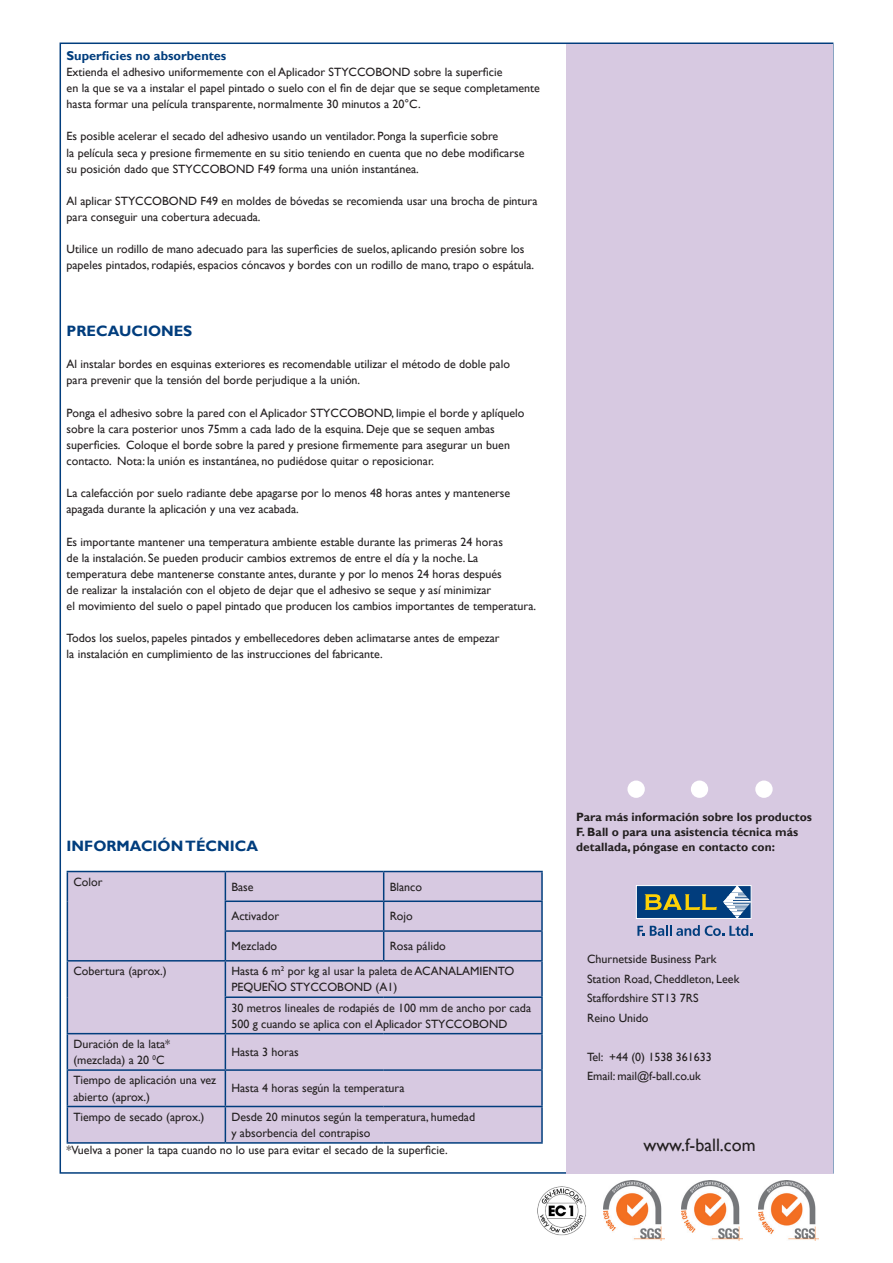
<style>
.page{position:relative;width:893px;height:1263px;background:#fff}
.page>*{position:absolute;margin:0;border:0;box-sizing:border-box;transform-origin:0 0}
.t1{font:18px "Gill Sans";color:#231f20}
.t2{font:700 15px "Gill Sans";color:#013d7d}
.t3{font:700 12.75px "Gill Sans";color:#013d7d}
.t4{font:12px/16.2px "Gill Sans";color:#231f20}
.t5{font:700 12px/15px "Gill Sans";color:#231f20}
</style>
<div class="page">
<div style="left:566px;top:44px;width:267px;height:1130px;background:#d7c9e1"></div>
<div style="left:691px;top:780px;width:17px;height:18px;background:#fff;border-radius:50%"></div>
<div style="left:627px;top:780px;width:18px;height:18px;background:#fff;border-radius:50%"></div>
<div style="left:755px;top:780px;width:18px;height:18px;background:#fff;border-radius:50%"></div>
<svg style="left:637px;top:926px;width:7px;height:10px"></svg>
<svg style="left:650px;top:925px;width:102px;height:11px"></svg>
<div style="left:636px;top:885px;width:115px;height:34px;background:#013d7d;border:1px solid #fff"></div>
<svg style="left:644px;top:894px;width:73px;height:16px"></svg>
<svg style="left:723px;top:885px;width:28px;height:33px"></svg>
<div style="left:68px;top:872px;width:473px;height:270px;background:#d7c9e1"></div>
<hr style="left:67px;top:871px;width:158px;height:1px;background:#013d7d">
<svg style="left:67px;top:872px;width:1px;height:29px"></svg>
<hr style="left:225px;top:871px;width:159px;height:1px;background:#013d7d">
<hr style="left:384px;top:871px;width:159px;height:1px;background:#013d7d">
<hr style="left:541px;top:872px;width:2px;height:28px;background:#013d7d">
<hr style="left:67px;top:901px;width:1px;height:30px;background:#013d7d">
<hr style="left:225px;top:900px;width:159px;height:2px;background:#013d7d">
<hr style="left:384px;top:900px;width:159px;height:2px;background:#013d7d">
<hr style="left:541px;top:902px;width:2px;height:28px;background:#013d7d">
<svg style="left:67px;top:931px;width:1px;height:29px"></svg>
<hr style="left:225px;top:930px;width:159px;height:2px;background:#013d7d">
<svg style="left:225px;top:872px;width:1px;height:88px"></svg>
<hr style="left:384px;top:930px;width:159px;height:2px;background:#013d7d">
<svg style="left:383px;top:872px;width:1px;height:88px"></svg>
<hr style="left:541px;top:932px;width:2px;height:28px;background:#013d7d">
<hr style="left:67px;top:960px;width:158px;height:1px;background:#013d7d">
<hr style="left:67px;top:961px;width:1px;height:36px;background:#013d7d">
<hr style="left:225px;top:960px;width:159px;height:1px;background:#013d7d">
<hr style="left:225px;top:961px;width:1px;height:35px;background:#013d7d">
<hr style="left:384px;top:960px;width:159px;height:1px;background:#013d7d">
<hr style="left:541px;top:961px;width:2px;height:35px;background:#013d7d">
<hr style="left:67px;top:997px;width:1px;height:36px;background:#013d7d">
<hr style="left:225px;top:996px;width:159px;height:2px;background:#013d7d">
<hr style="left:225px;top:998px;width:1px;height:35px;background:#013d7d">
<hr style="left:384px;top:996px;width:159px;height:2px;background:#013d7d">
<hr style="left:541px;top:998px;width:2px;height:35px;background:#013d7d">
<hr style="left:67px;top:1033px;width:158px;height:1px;background:#013d7d">
<hr style="left:67px;top:1034px;width:1px;height:35px;background:#013d7d">
<hr style="left:225px;top:1033px;width:159px;height:1px;background:#013d7d">
<hr style="left:225px;top:1034px;width:1px;height:35px;background:#013d7d">
<hr style="left:384px;top:1033px;width:159px;height:1px;background:#013d7d">
<hr style="left:541px;top:1034px;width:2px;height:35px;background:#013d7d">
<hr style="left:67px;top:1069px;width:158px;height:2px;background:#013d7d">
<hr style="left:67px;top:1071px;width:1px;height:35px;background:#013d7d">
<hr style="left:225px;top:1069px;width:159px;height:2px;background:#013d7d">
<hr style="left:225px;top:1071px;width:1px;height:35px;background:#013d7d">
<hr style="left:384px;top:1069px;width:159px;height:2px;background:#013d7d">
<hr style="left:541px;top:1071px;width:2px;height:35px;background:#013d7d">
<hr style="left:67px;top:1106px;width:158px;height:1px;background:#013d7d">
<hr style="left:67px;top:1107px;width:1px;height:35px;background:#013d7d">
<hr style="left:225px;top:1106px;width:159px;height:1px;background:#013d7d">
<hr style="left:225px;top:1107px;width:1px;height:35px;background:#013d7d">
<hr style="left:384px;top:1106px;width:159px;height:1px;background:#013d7d">
<hr style="left:541px;top:1107px;width:2px;height:35px;background:#013d7d">
<hr style="left:67px;top:1142px;width:158px;height:2px;background:#013d7d">
<hr style="left:225px;top:1142px;width:159px;height:2px;background:#013d7d">
<hr style="left:384px;top:1142px;width:159px;height:2px;background:#013d7d">
<img style="left:758px;top:1181px;width:61px;height:59px">
<img style="left:682px;top:1181px;width:61px;height:59px">
<img style="left:604px;top:1181px;width:61px;height:59px">
<img style="left:537px;top:1186px;width:50px;height:50px">
<p class="t3" style="left:67px;top:48px;width:161px">Superficies no absorbentes</p>
<p class="t4" style="left:67px;top:64px;width:475px">Extienda el adhesivo uniformemente con el Aplicador STYCCOBOND sobre la superficie<br>en la que se va a instalar el papel pintado o suelo con el fin de dejar que se seque completamente hasta formar una película transparente, normalmente 30 minutos a 20°C.</p>
<p class="t4" style="left:67px;top:129px;width:459px">Es posible acelerar el secado del adhesivo usando un ventilador. Ponga la superficie sobre<br>la película seca y presione firmemente en su sitio teniendo en cuenta que no debe modificarse su posición dado que STYCCOBOND F49 forma una unión instantánea.</p>
<p class="t4" style="left:67px;top:193px;width:472px">Al aplicar STYCCOBOND F49 en moldes de bóvedas se recomienda usar una brocha de pintura para conseguir una cobertura adecuada.</p>
<p class="t4" style="left:67px;top:241px;width:469px">Utilice un rodillo de mano adecuado para las superficies de suelos, aplicando presión sobre los papeles pintados, rodapiés, espacios cóncavos y bordes con un rodillo de mano, trapo o espátula.</p>
<p class="t2" style="left:67px;top:322px;width:127px">PRECAUCIONES</p>
<p class="t4" style="left:67px;top:356px;width:445px">Al instalar bordes en esquinas exteriores es recomendable utilizar el método de doble palo para prevenir que la tensión del borde perjudique a la unión.</p>
<p class="t4" style="left:67px;top:405px;width:459px">Ponga el adhesivo sobre la pared con el Aplicador STYCCOBOND, limpie el borde y aplíquelo sobre la cara posterior unos 75mm a cada lado de la esquina. Deje que se sequen ambas superficies. Coloque el borde sobre la pared y presione firmemente para asegurar un buen contacto. Nota: la unión es instantánea, no pudiédose quitar o reposicionar.</p>
<p class="t4" style="left:67px;top:485px;width:445px">La calefacción por suelo radiante debe apagarse por lo menos 48 horas antes y mantenerse apagada durante la aplicación y una vez acabada.</p>
<p class="t4" style="left:67px;top:534px;width:471px">Es importante mantener una temperatura ambiente estable durante las primeras 24 horas<br>de la instalación. Se pueden producir cambios extremos de entre el día y la noche. La temperatura debe mantenerse constante antes, durante y por lo menos 24 horas después<br>de realizar la instalación con el objeto de dejar que el adhesivo se seque y así minimizar<br>el movimiento del suelo o papel pintado que producen los cambios importantes de temperatura.</p>
<p class="t4" style="left:67px;top:630px;width:434px">Todos los suelos, papeles pintados y embellecedores deben aclimatarse antes de empezar la instalación en cumplimiento de las instrucciones del fabricante.</p>
<p class="t2" style="left:67px;top:837px;width:193px">INFORMACIÓN TÉCNICA</p>
<p class="t4" style="left:73px;top:874px;width:31px">Color</p>
<p class="t4" style="left:231px;top:879px;width:24px">Base</p>
<p class="t4" style="left:390px;top:879px;width:34px">Blanco</p>
<p class="t4" style="left:231px;top:908px;width:49px">Activador</p>
<p class="t4" style="left:390px;top:908px;width:25px">Rojo</p>
<p class="t4" style="left:231px;top:938px;width:47px">Mezclado</p>
<p class="t4" style="left:390px;top:938px;width:58px">Rosa pálido</p>
<p class="t4" style="left:73px;top:963px;width:95px">Cobertura (aprox.)</p>
<p class="t4" style="left:231px;top:963px;width:284px">Hasta 6 m<sup>2</sup> por kg al usar la paleta de ACANALAMIENTO<br>PEQUEÑO STYCCOBOND (A1)</p>
<p class="t4" style="left:231px;top:999px;width:301px">30 metros lineales de rodapiés de 100 mm de ancho por cada<br>500 g cuando se aplica con el Aplicador STYCCOBOND</p>
<p class="t4" style="left:73px;top:1036px;width:98px">Duración de la lata* (mezclada) a 20 <sup>0</sup>C</p>
<p class="t4" style="left:231px;top:1044px;width:69px">Hasta 3 horas</p>
<p class="t4" style="left:73px;top:1072px;width:144px">Tiempo de aplicación una vez abierto (aprox.)</p>
<p class="t4" style="left:231px;top:1080px;width:175px">Hasta 4 horas según la temperatura</p>
<p class="t4" style="left:73px;top:1109px;width:133px">Tiempo de secado (aprox.)</p>
<p class="t4" style="left:231px;top:1109px;width:245px">Desde 20 minutos según la temperatura, humedad y absorbencia del contrapiso</p>
<p class="t4" style="left:67px;top:1142px;width:382px">*Vuelva a poner la tapa cuando no lo use para evitar el secado de la superficie.</p>
<p class="t5" style="left:576px;top:810px;width:237px">Para más información sobre los productos<br>F. Ball o para una asistencia técnica más detallada, póngase en contacto con:</p>
<p class="t4" style="left:587px;top:951px;width:131px">Churnetside Business Park</p>
<p class="t4" style="left:587px;top:971px;width:154px">Station Road, Cheddleton, Leek</p>
<p class="t4" style="left:587px;top:990px;width:113px">Staffordshire ST13 7RS</p>
<p class="t4" style="left:587px;top:1010px;width:63px">Reino Unido</p>
<p class="t4" style="left:587px;top:1049px;width:126px">Tel: +44 (0) 1538 361633</p>
<p class="t4" style="left:587px;top:1068px;width:115px">Email: mail@f-ball.co.uk</p>
<p class="t1" style="left:643px;top:1134px;width:114px">www.f-ball.com</p>
</div>
